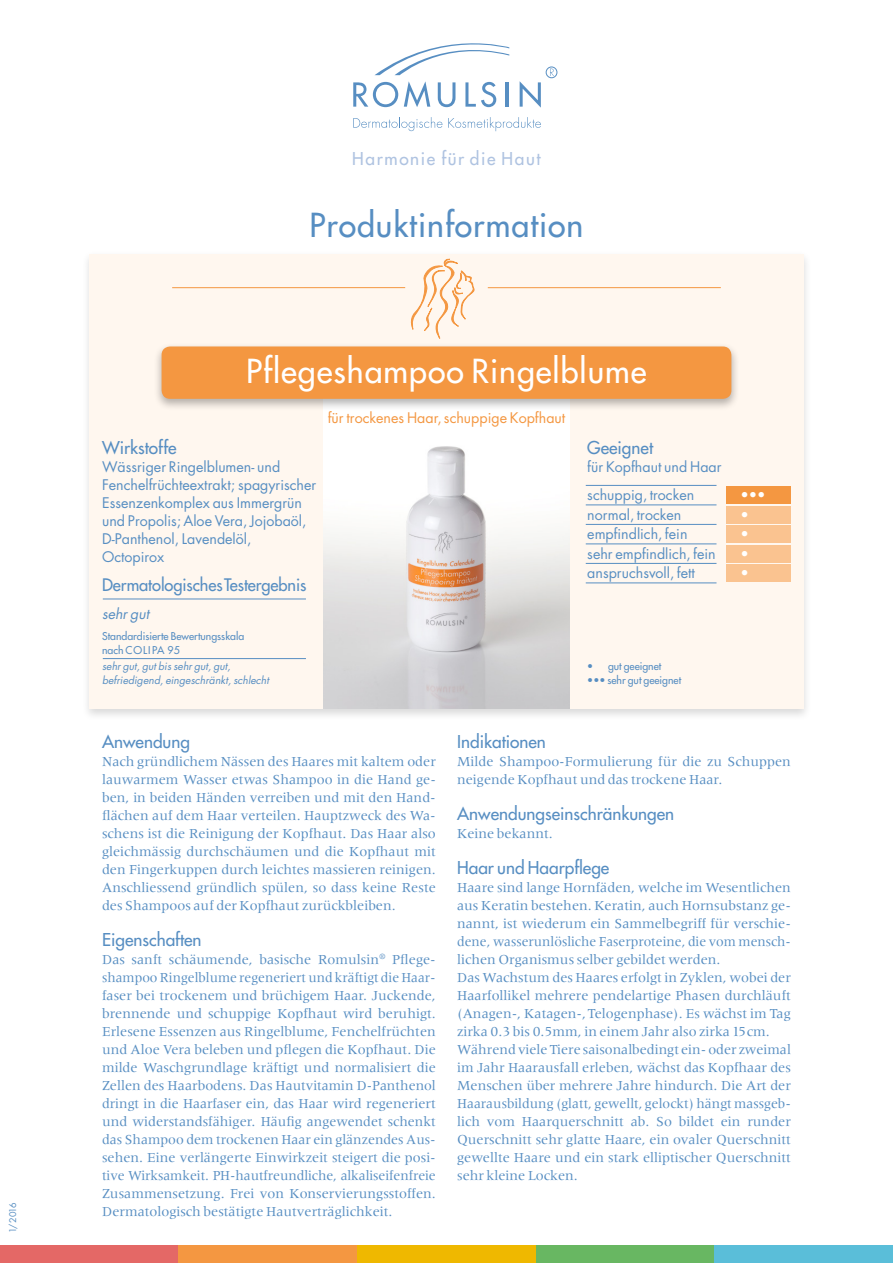
<style>
.page{position:relative;width:893px;height:1263px;background:#fff}
.page>*{position:absolute;margin:0;border:0;box-sizing:border-box;transform-origin:0 0}
.t1{font:32.25px "Futura";letter-spacing:.03em;color:#fff}
.t2{font:32.25px "Futura";letter-spacing:.03em;color:#578ec2}
.t3{font:17.25px "Futura";color:#578ec2}
.t4{font:17.25px "Futura";letter-spacing:.095em;color:#afc3e1}
.t5{font:16.8px "Futura";letter-spacing:-.005em;color:#578ec2}
.t6{font:14.25px/18px "Meridien";color:#578ec2;text-align:justify}
.t7{font:14.25px/18px "Futura";color:#578ec2}
.t8{font:14.25px "Futura";color:#f49741}
.t9{font:14.25px "Futura";color:#fff}
.t10{font:italic 14.25px "Futura";color:#578ec2}
.t11{font:10.5px/13.5px "Futura";color:#578ec2}
.t12{font:italic 10.5px/13.5px "Futura";color:#578ec2}
.t13{font:9px "Futura";color:#578ec2}
</style>
<div class="page">
<div style="left:81px;top:250px;width:731px;height:471px;background:#000;opacity:.15"></div>
<div style="left:89px;top:254px;width:715px;height:455px;background:#fff7ef"></div>
<img style="left:323px;top:411px;width:247px;height:298px">
<div style="left:726px;top:487px;width:65px;height:17px;background:#f49741"></div>
<div style="left:726px;top:506px;width:65px;height:17px;background:#fac390"></div>
<div style="left:726px;top:526px;width:65px;height:17px;background:#fac390"></div>
<div style="left:726px;top:545px;width:65px;height:17px;background:#fac390"></div>
<div style="left:726px;top:565px;width:65px;height:17px;background:#fac390"></div>
<hr style="left:586px;top:505px;width:130px;height:1px;background:#578ec2">
<hr style="left:586px;top:524px;width:130px;height:1px;background:#578ec2">
<hr style="left:586px;top:544px;width:130px;height:1px;background:#578ec2">
<hr style="left:586px;top:563px;width:130px;height:1px;background:#578ec2">
<hr style="left:586px;top:583px;width:130px;height:1px;background:#578ec2">
<hr style="left:586px;top:485px;width:130px;height:1px;background:#578ec2">
<svg style="left:353px;top:82px;width:45px;height:25px"></svg>
<svg style="left:404px;top:81px;width:26px;height:26px"></svg>
<svg style="left:438px;top:82px;width:17px;height:25px"></svg>
<svg style="left:465px;top:82px;width:31px;height:25px"></svg>
<hr style="left:506px;top:82px;width:3px;height:25px;background:#578ec2">
<svg style="left:520px;top:81px;width:21px;height:27px"></svg>
<svg style="left:375px;top:43px;width:134px;height:32px"></svg>
<svg style="left:353px;top:117px;width:89px;height:14px"></svg>
<svg style="left:448px;top:117px;width:93px;height:14px"></svg>
<div style="left:546px;top:67px;width:11px;height:11px;border:1px solid #578ec2;border-radius:50%"></div>
<svg style="left:550px;top:69px;width:4px;height:7px"></svg>
<hr style="left:172px;top:287px;width:233px;height:1px;background:#f49741">
<hr style="left:488px;top:287px;width:233px;height:1px;background:#f49741">
<div style="left:153px;top:342px;width:587px;height:69px;background:#000;opacity:.3"></div>
<div style="left:162px;top:346px;width:569px;height:53px;background:#f49741;border-radius:9px"></div>
<hr style="left:103px;top:599px;width:203px;height:1px;background:#578ec2">
<hr style="left:103px;top:658px;width:203px;height:1px;background:#578ec2">
<svg style="left:410px;top:258px;width:65px;height:81px"></svg>
<div style="left:0;top:1245px;width:179px;height:18px;background:#e46866"></div>
<div style="left:179px;top:1245px;width:178px;height:18px;background:#f49741"></div>
<div style="left:357px;top:1245px;width:179px;height:18px;background:#efb800"></div>
<div style="left:536px;top:1245px;width:178px;height:18px;background:#68b762"></div>
<div style="left:714px;top:1245px;width:179px;height:18px;background:#5abed9"></div>
<p class="t13" style="left:7px;top:1233px;width:32px;rotate:-90deg">1/2016</p>
<p class="t4" style="left:352px;top:147px;width:190px">Harmonie für die Haut</p>
<h1 class="t2" style="left:309px;top:204px;width:276px">Produktinformation</h1>
<h1 class="t1" style="left:246px;top:350px;width:402px">Pflegeshampoo Ringelblume</h1>
<p class="t3" style="left:102px;top:436px;width:76px">Wirkstoffe</p>
<p class="t7" style="left:102px;top:457px;width:216px">Wässriger Ringelblumen- und<br>Fenchelfrüchteextrakt; spagyrischer<br>Essenzenkomplex aus Immergrün und Propolis; Aloe Vera, Jojobaöl,<br>D-Panthenol, Lavendelöl,<br>Octopirox</p>
<p class="t5" style="left:102px;top:574px;width:206px">Dermatologisches Testergebnis</p>
<p class="t10" style="left:102px;top:604px;width:49px">sehr gut</p>
<p class="t11" style="left:102px;top:630px;width:144px">Standardisierte Bewertungsskala nach COLIPA 95</p>
<p class="t12" style="left:102px;top:660px;width:168px">sehr gut, gut bis sehr gut, gut, befriedigend, eingeschränkt, schlecht</p>
<p class="t8" style="left:328px;top:408px;width:239px">für trockenes Haar, schuppige Kopfhaut</p>
<p class="t3" style="left:587px;top:436px;width:67px">Geeignet</p>
<p class="t7" style="left:587px;top:452px;width:136px;line-height:28.5px">für Kopfhaut und Haar schuppig, trocken</p>
<p class="t9" style="left:740px;top:485px;width:27px">•••</p>
<p class="t7" style="left:587px;top:505px;width:96px">normal, trocken</p>
<p class="t9" style="left:740px;top:505px;width:10px">•</p>
<p class="t7" style="left:587px;top:525px;width:102px">empfindlich, fein</p>
<p class="t9" style="left:740px;top:524px;width:10px">•</p>
<p class="t7" style="left:587px;top:544px;width:130px">sehr empfindlich, fein</p>
<p class="t9" style="left:740px;top:544px;width:10px">•</p>
<p class="t7" style="left:587px;top:564px;width:109px">anspruchsvoll, fett</p>
<p class="t9" style="left:740px;top:563px;width:10px">•</p>
<p class="t11" style="left:587px;top:660px;width:76px">• gut geeignet</p>
<p class="t11" style="left:587px;top:673px;width:95px">••• sehr gut geeignet</p>
<p class="t3" style="left:102px;top:730px;width:89px">Anwendung</p>
<p class="t6" style="left:102px;top:752px;width:335px">Nach gründlichem Nässen des Haares mit kaltem oder lauwarmem Wasser etwas Shampoo in die Hand ge&shy;ben, in beiden Händen verreiben und mit den Hand&shy;flächen auf dem Haar verteilen. Hauptzweck des Wa&shy;schens ist die Reinigung der Kopfhaut. Das Haar also gleichmässig durchschäumen und die Kopfhaut mit den Fingerkuppen durch leichtes massieren reinigen.<br>Anschliessend gründlich spülen, so dass keine Reste des Shampoos auf der Kopfhaut zurückbleiben.</p>
<p class="t3" style="left:102px;top:928px;width:101px">Eigenschaften</p>
<p class="t6" style="left:102px;top:950px;width:335px">Das sanft schäumende, basische Romulsin<sup>®</sup> Pflege&shy;shampoo Ringelblume regeneriert und kräftigt die Haar&shy;faser bei trockenem und brüchigem Haar. Juckende, brennende und schuppige Kopfhaut wird beruhigt.<br>Erlesene Essenzen aus Ringelblume, Fenchelfrüchten und Aloe Vera beleben und pflegen die Kopfhaut. Die milde Waschgrundlage kräftigt und normalisiert die Zellen des Haarbodens. Das Hautvitamin D- Panthenol dringt in die Haarfaser ein, das Haar wird regeneriert und widerstandsfähiger. Häufig angewendet schenkt das Shampoo dem trockenen Haar ein glänzendes Aus&shy;sehen. Eine verlängerte Einwirkzeit steigert die posi&shy;tive Wirksamkeit. PH- hautfreundliche, alkaliseifenfreie Zusammensetzung. Frei von Konservierungsstoffen.<br>Dermatologisch bestätigte Hautverträglichkeit.</p>
<p class="t3" style="left:457px;top:730px;width:90px">Indikationen</p>
<p class="t6" style="left:457px;top:752px;width:335px">Milde Shampoo- Formulierung für die zu Schuppen neigende Kopfhaut und das trockene Haar.</p>
<p class="t3" style="left:457px;top:802px;width:219px">Anwendungseinschränkungen</p>
<p class="t6" style="left:457px;top:824px;width:97px">Keine bekannt.</p>
<p class="t3" style="left:457px;top:856px;width:154px">Haar und Haarpflege</p>
<p class="t6" style="left:457px;top:878px;width:335px;text-align:left">Haare sind lange Hornfäden, welche im Wesentlichen aus Keratin bestehen. Keratin, auch Hornsubstanz ge&shy;nannt, ist wiederum ein Sammelbegriff für verschie&shy;dene, wasserunlösliche Faserproteine, die vom mensch&shy;lichen Organismus selber gebildet werden.<br>Das Wachstum des Haares erfolgt in Zyklen, wobei der Haarfollikel mehrere pendelartige Phasen durchläuft (Anagen- , Katagen- , Telogenphase). Es wächst im Tag zirka 0.3 bis 0.5mm, in einem Jahr also zirka 15cm.<br>Während viele Tiere saisonalbedingt ein- oder zweimal im Jahr Haarausfall erleben, wächst das Kopfhaar des Menschen über mehrere Jahre hindurch. Die Art der Haarausbildung (glatt, gewellt, gelockt) hängt massgeb&shy;lich vom Haarquerschnitt ab. So bildet ein runder Querschnitt sehr glatte Haare, ein ovaler Querschnitt gewellte Haare und ein stark elliptischer Querschnitt sehr kleine Locken.</p>
</div>
